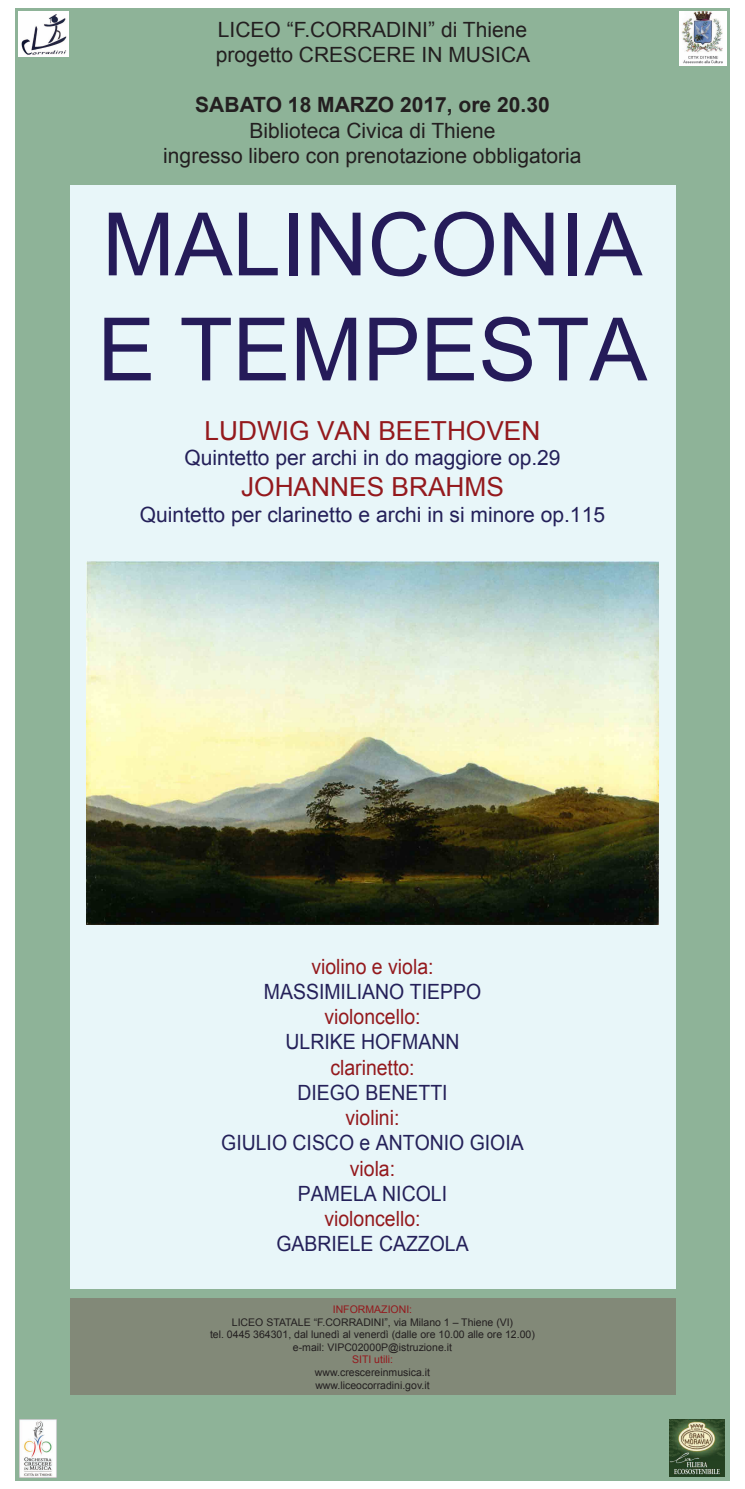
<style>
.page{position:relative;width:745px;height:1489px;background:#fff}
.page>*{position:absolute;margin:0;border:0;box-sizing:border-box;transform-origin:0 0}
.t1{font:87.5px/105px "Arial";color:#251b59}
.t2{font:26.25px "Arial";color:#94191d}
.t3{font:21px/25.2px "Arial";color:#231f20}
.t4{font:21px "Arial";color:#242059;scale:.92 1}
.t5{font:21px "Arial";color:#242059}
.t6{font:21px "Arial";color:#94191d;scale:.92 1}
.t7{font:700 21px "Arial";color:#231f20}
.t8{font:10.5px/12.6px "Arial";color:#231f20;text-align:center}
.t9{font:10.5px "Arial";color:#94191d}
</style>
<div class="page">
<div style="left:15px;top:8px;width:714px;height:1472px;background:#8eb398"></div>
<div style="left:70px;top:1297px;width:604px;height:96px;background:#828978"></div>
<div style="left:70px;top:185px;width:604px;height:1103px;background:#e8f6f9"></div>
<img style="left:679px;top:11px;width:46px;height:55px">
<img style="left:19px;top:11px;width:49px;height:46px">
<img style="left:669px;top:1419px;width:55px;height:57px">
<img style="left:20px;top:1419px;width:36px;height:58px">
<img style="left:86px;top:562px;width:572px;height:362px">
<h3 class="t3" style="left:216px;top:17px;width:315px">LICEO “F.CORRADINI” di Thiene progetto CRESCERE IN MUSICA</h3>
<h3 class="t7" style="left:195px;top:90px;width:356px">SABATO 18 MARZO 2017, ore 20.30</h3>
<h3 class="t3" style="left:163px;top:117px;width:419px;text-align:center">Biblioteca Civica di Thiene<br>ingresso libero con prenotazione obbligatoria</h3>
<h1 class="t1" style="left:97px;top:191px;width:551px">MALINCONIA<br>E TEMPESTA</h1>
<h2 class="t2" style="left:204px;top:412px;width:337px">LUDWIG VAN BEETHOVEN</h2>
<h3 class="t5" style="left:184px;top:443px;width:377px">Quintetto per archi in do maggiore op.29</h3>
<h2 class="t2" style="left:241px;top:469px;width:264px">JOHANNES BRAHMS</h2>
<h3 class="t5" style="left:140px;top:500px;width:466px">Quintetto per clarinetto e archi in si minore op.115</h3>
<h3 class="t6" style="left:311px;top:951px;width:134px">violino e viola:</h3>
<h3 class="t4" style="left:264px;top:977px;width:237px">MASSIMILIANO TIEPPO</h3>
<h3 class="t6" style="left:324px;top:1002px;width:106px">violoncello:</h3>
<h3 class="t4" style="left:285px;top:1027px;width:190px">ULRIKE HOFMANN</h3>
<h3 class="t6" style="left:330px;top:1052px;width:93px">clarinetto:</h3>
<h3 class="t4" style="left:297px;top:1077px;width:165px">DIEGO BENETTI</h3>
<h3 class="t6" style="left:345px;top:1103px;width:60px">violini:</h3>
<h3 class="t4" style="left:221px;top:1128px;width:330px">GIULIO CISCO e ANTONIO GIOIA</h3>
<h3 class="t6" style="left:349px;top:1153px;width:51px">viola:</h3>
<h3 class="t4" style="left:298px;top:1178px;width:163px">PAMELA NICOLI</h3>
<h3 class="t6" style="left:324px;top:1203px;width:106px">violoncello:</h3>
<h3 class="t4" style="left:276px;top:1229px;width:210px">GABRIELE CAZZOLA</h3>
<p class="t9" style="left:332px;top:1301px;width:81px">INFORMAZIONI:</p>
<p class="t8" style="left:210px;top:1315px;width:326px">LICEO STATALE “F.CORRADINI”, via Milano 1 ‒ Thiene (VI)<br>tel. 0445 364301, dal lunedì al venerdì (dalle ore 10.00 alle ore 12.00) e-mail: VIPC02000P@istruzione.it</p>
<p class="t9" style="left:352px;top:1352px;width:42px">SITI utili:</p>
<p class="t8" style="left:315px;top:1365px;width:116px;text-align:left">www.crescereinmusica.it www.liceocorradini.gov.it</p>
</div>
